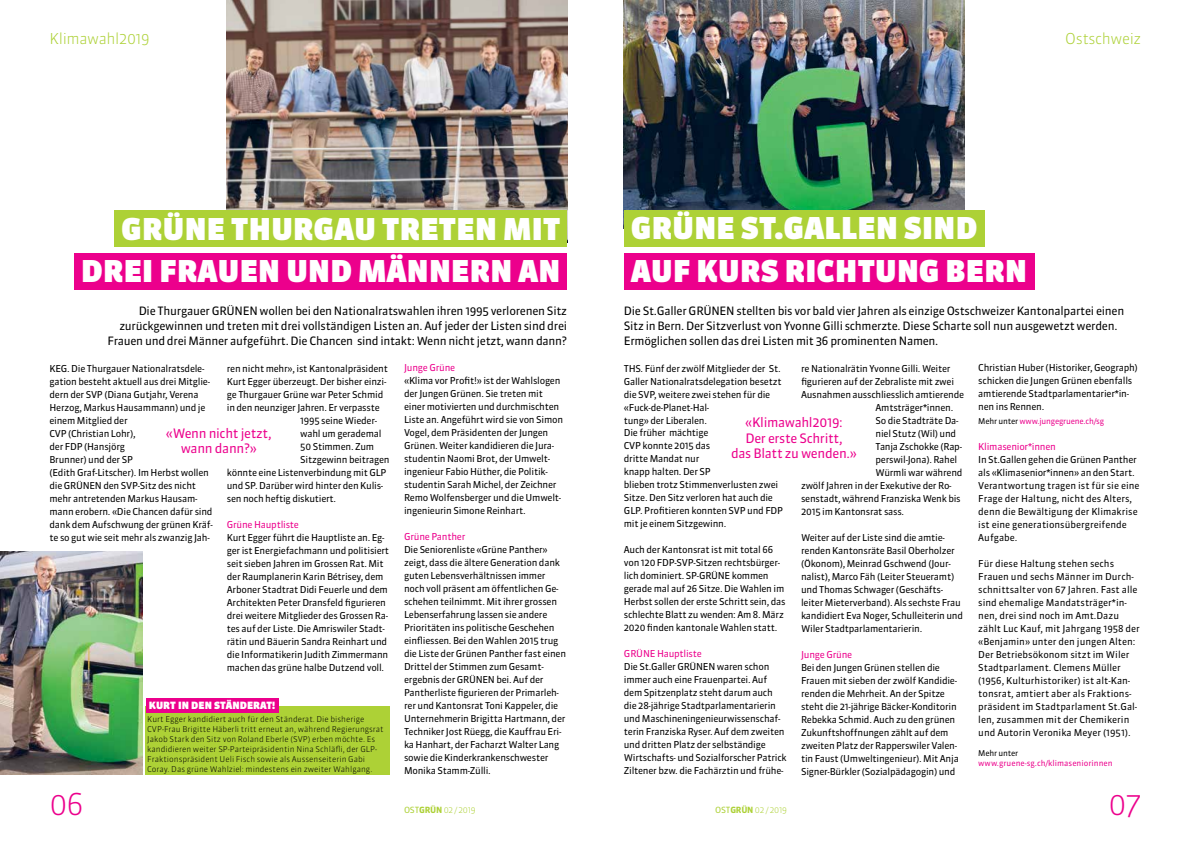
<style>
.page{position:relative;width:1191px;height:842px;background:#fff}
.page>*{position:absolute;margin:0;border:0;box-sizing:border-box;transform-origin:0 0}
.t1{font:900 30px "Sanuk OT";letter-spacing:.01em;color:#fff}
.t2{font:300 30px "Sanuk OT";color:#ec008c}
.t3{font:300 15px "Sanuk OT";letter-spacing:-.025em;color:#add136}
.t4{font:13px/15.6px "Sanuk OT";letter-spacing:-.025em;color:#ec008c;text-align:center}
.t5{font:11.5px/14.8px "Sanuk OT";letter-spacing:-.025em;color:#000;text-align:right}
.t6{font:900 10px "Sanuk OT";letter-spacing:.01em;color:#fff}
.t7{font:9.5px/13px "Sanuk OT";letter-spacing:-.025em;color:#000}
.t8{font:9.5px/13px "Sanuk OT";color:#000}
.t9{font:9.5px "Sanuk OT";letter-spacing:-.025em;color:#ec008c}
.t10{font:300 8.5px "Sanuk OT";letter-spacing:-.025em;color:#add136}
.t11{font:300 8px/10px "Sanuk OT";color:#000}
.t12{font:8px "Sanuk OT";color:#ec008c}
.t13{font:8px "Sanuk OT";letter-spacing:-.025em;color:#ec008c}
.t14{font:8px "Sanuk OT";letter-spacing:-.025em;color:#000}
.s1{color:#000}
.s2{font-weight:400}
.s3{font-weight:700}
</style>
<div class="page">
<div style="left:624px;top:253px;width:410px;height:37px;background:#ec008c"></div>
<img style="left:624px;top:0;width:340px;height:210px">
<div style="left:624px;top:210px;width:360px;height:37px;background:#add136"></div>
<img style="left:227px;top:0;width:340px;height:210px">
<div style="left:74px;top:253px;width:493px;height:37px;background:#ec008c"></div>
<div style="left:115px;top:210px;width:452px;height:37px;background:#add136"></div>
<img style="left:0;top:552px;width:142px;height:223px">
<div style="left:146px;top:707px;width:244px;height:68px;background:#add136"></div>
<div style="left:146px;top:698px;width:132px;height:14px;background:#ec008c"></div>
<h2 class="t3" style="left:50px;top:29px;width:101px">Klimawahl2019</h2>
<h2 class="t3" style="left:1065px;top:29px;width:78px">Ostschweiz</h2>
<h1 class="t1" style="left:121px;top:210px;width:440px">GRÜNE THURGAU TRETEN MIT</h1>
<h1 class="t1" style="left:81px;top:253px;width:480px">DREI FRAUEN UND MÄNNERN AN</h1>
<p class="t5" style="left:107px;top:303px;width:461px">Die Thurgauer GRÜNEN wollen bei den Nationalratswahlen ihren 1995 verlorenen Sitz zurückgewinnen und treten mit drei vollständigen Listen an. Auf jeder der Listen sind drei<br>Frauen und drei Männer aufgeführt. Die Chancen sind intakt: Wenn nicht jetzt, wann dann?</p>
<p class="t7" style="left:49px;top:362px;width:165px">KEG. Die Thurgauer Nationalratsdele&shy;gation besteht aktuell aus drei Mitglie&shy;dern der SVP (Diana Gutjahr, Verena<br>Herzog, Markus Hausammann) und je einem Mitglied der<br>CVP (Christian Lohr),<br>der FDP (Hansjörg<br>Brunner) und der SP<br>(Edith Graf-Litscher). Im Herbst wollen die GRÜNEN den SVP-Sitz des nicht mehr antretenden Markus Hausam&shy;mann erobern. «Die Chancen dafür sind dank dem Aufschwung der grünen Kräf&shy;te so gut wie seit mehr als zwanzig Jah-</p>
<p class="t7" style="left:227px;top:362px;width:163px">ren nicht mehr», ist Kantonalpräsident</p>
<p class="t7" style="left:227px;top:375px;width:161px">Kurt Egger überzeugt. Der bisher einzi-</p>
<p class="t7" style="left:227px;top:388px;width:158px">ge Thurgauer Grüne war Peter Schmid</p>
<p class="t7" style="left:227px;top:401px;width:154px">in den neunziger Jahren. Er verpasste</p>
<p class="t7" style="left:300px;top:414px;width:78px">1995 seine Wieder-</p>
<p class="t7" style="left:300px;top:427px;width:83px">wahl um gerademal</p>
<p class="t7" style="left:300px;top:440px;width:75px">50 Stimmen. Zum</p>
<p class="t7" style="left:300px;top:453px;width:91px">Sitzgewinn beitragen</p>
<p class="t7" style="left:227px;top:466px;width:161px">könnte eine Listenverbindung mit GLP</p>
<p class="t7" style="left:227px;top:479px;width:158px">und SP. Darüber wird hinter den Kulis-</p>
<p class="t7" style="left:227px;top:492px;width:111px">sen noch heftig diskutiert.</p>
<p class="t9" style="left:227px;top:518px;width:74px">Grüne Hauptliste</p>
<p class="t7" style="left:227px;top:531px;width:164px">Kurt Egger führt die Hauptliste an. Eg&shy;ger ist Energiefachmann und politisiert seit sieben Jahren im Grossen Rat. Mit der Raumplanerin Karin Bétrisey, dem Arboner Stadtrat Didi Feuerle und dem Architekten Peter Dransfeld figurieren drei weitere Mitglieder des Grossen Ra&shy;tes auf der Liste. Die Amriswiler Stadt&shy;rätin und Bäuerin Sandra Reinhart und die Informatikerin Judith Zimmermann machen das grüne halbe Dutzend voll.</p>
<h3 class="t4" style="left:166px;top:425px;width:107px">«Wenn nicht jetzt, wann dann?»</h3>
<p class="t6" style="left:149px;top:699px;width:128px">KURT IN DEN STÄNDERAT!</p>
<p class="t11" style="left:147px;top:714px;width:238px">Kurt Egger kandidiert auch für den Ständerat. Die bisherige CVP-Frau Brigitte Häberli tritt erneut an, während Regierungsrat Jakob Stark den Sitz von Roland Eberle (SVP) erben möchte. Es kandidieren weiter SP-Parteipräsidentin Nina Schläfli, der GLP-Fraktionspräsident Ueli Fisch sowie als Aussenseiterin Gabi Coray. Das grüne Wahlziel: mindestens ein zweiter Wahlgang.</p>
<p class="t9" style="left:404px;top:362px;width:53px">Junge Grüne</p>
<p class="t7" style="left:404px;top:375px;width:160px">«Klima vor Profit!» ist der Wahlslogen der Jungen Grünen. Sie treten mit einer motivierten und durchmischten Liste an. Angeführt wird sie von Simon Vogel, dem Präsidenten der Jungen Grünen. Weiter kandidieren die Jura&shy;studentin Naomi Brot, der Umwelt&shy;ingenieur Fabio Hüther, die Politik&shy;studentin Sarah Michel, der Zeichner Remo Wolfensberger und die Umwelt&shy;ingenieurin Simone Reinhart.</p>
<p class="t9" style="left:404px;top:531px;width:63px">Grüne Panther</p>
<p class="t7" style="left:404px;top:543px;width:163px">Die Seniorenliste «Grüne Panther» zeigt, dass die ältere Generation dank guten Lebensverhältnissen immer noch voll präsent am öffentlichen Ge&shy;schehen teilnimmt. Mit ihrer grossen Lebenserfahrung lassen sie andere Prioritäten ins politische Geschehen einfliessen. Bei den Wahlen 2015 trug die Liste der Grünen Panther fast einen Drittel der Stimmen zum Gesamt&shy;ergebnis der GRÜNEN bei. Auf der Pantherliste figurieren der Primarleh&shy;rer und Kantonsrat Toni Kappeler, die Unternehmerin Brigitta Hartmann, der Techniker Jost Rüegg, die Kauffrau Eri&shy;ka Hanhart, der Facharzt Walter Lang sowie die Kinderkrankenschwester Monika Stamm-Zülli.</p>
<h1 class="t1" style="left:631px;top:210px;width:347px">GRÜNE ST.GALLEN SIND</h1>
<h1 class="t1" style="left:631px;top:252px;width:397px">AUF KURS RICHTUNG BERN</h1>
<p class="t5" style="left:624px;top:303px;width:502px;text-align:left">Die St.Galler GRÜNEN stellten bis vor bald vier Jahren als einzige Ostschweizer Kantonalpartei einen<br>Sitz in Bern. Der Sitzverlust von Yvonne Gilli schmerzte. Diese Scharte soll nun ausgewetzt werden.<br>Ermöglichen sollen das drei Listen mit 36 prominenten Namen.</p>
<p class="t7" style="left:624px;top:362px;width:161px">THS. Fünf der zwölf Mitglieder der St.<br>Galler Nationalratsdelegation besetzt die SVP, weitere zwei stehen für die «Fuck-de-Planet-Hal-<br>tung» der Liberalen.<br>Die früher mächtige<br>CVP konnte 2015 das<br>dritte Mandat nur<br>knapp halten. Der SP<br>blieben trotz Stimmenverlusten zwei<br>Sitze. Den Sitz verloren hat auch die<br>GLP. Profitieren konnten SVP und FDP mit je einem Sitzgewinn.</p>
<p class="t7" style="left:624px;top:543px;width:163px">Auch der Kantonsrat ist mit total 66 von 120 FDP-SVP-Sitzen rechtsbürger&shy;lich dominiert. SP-GRÜNE kommen gerade mal auf 26 Sitze. Die Wahlen im Herbst sollen der erste Schritt sein, das schlechte Blatt zu wenden: Am 8. März 2020 finden kantonale Wahlen statt.</p>
<p class="t9" style="left:624px;top:648px;width:79px">GRÜNE Hauptliste</p>
<p class="t7" style="left:624px;top:660px;width:164px">Die St.Galler GRÜNEN waren schon immer auch eine Frauenpartei. Auf dem Spitzenplatz steht darum auch die 28-jährige Stadtparlamentarierin und Maschineningenieurwissenschaf&shy;terin Franziska Ryser. Auf dem zweiten und dritten Platz der selbständige Wirtschafts- und Sozialforscher Patrick Ziltener bzw. die Fachärztin und frühe-</p>
<p class="t7" style="left:801px;top:362px;width:151px">re Nationalrätin Yvonne Gilli. Weiter</p>
<p class="t7" style="left:801px;top:375px;width:154px">figurieren auf der Zebraliste mit zwei</p>
<p class="t7" style="left:801px;top:388px;width:165px">Ausnahmen ausschliesslich amtierende</p>
<p class="t7" style="left:875px;top:401px;width:79px">Amtsträger*innen.</p>
<p class="t7" style="left:875px;top:414px;width:85px">So die Stadträte Da-</p>
<p class="t7" style="left:875px;top:427px;width:82px">niel Stutz (Wil) und</p>
<p class="t7" style="left:875px;top:440px;width:88px">Tanja Zschokke (Rap-</p>
<p class="t7" style="left:875px;top:453px;width:83px">perswil-Jona). Rahel</p>
<p class="t7" style="left:875px;top:466px;width:88px">Würmli war während</p>
<p class="t7" style="left:801px;top:479px;width:152px">zwölf Jahren in der Exekutive der Ro-</p>
<p class="t7" style="left:801px;top:492px;width:161px">senstadt, während Franziska Wenk bis</p>
<p class="t7" style="left:801px;top:505px;width:105px">2015 im Kantonsrat sass.</p>
<p class="t7" style="left:801px;top:531px;width:163px">Weiter auf der Liste sind die amtie&shy;renden Kantonsräte Basil Oberholzer (Ökonom), Meinrad Gschwend (Jour&shy;nalist), Marco Fäh (Leiter Steueramt) und Thomas Schwager (Geschäfts&shy;leiter Mieterverband). Als sechste Frau kandidiert Eva Noger, Schulleiterin und Wiler Stadtparlamentarierin.</p>
<p class="t9" style="left:801px;top:648px;width:53px">Junge Grüne</p>
<p class="t7" style="left:801px;top:661px;width:159px">Bei den Jungen Grünen stellen die Frauen mit sieben der zwölf Kandidie&shy;renden die Mehrheit. An der Spitze steht die 21-jährige Bäcker-Konditorin Rebekka Schmid. Auch zu den grünen Zukunftshoffnungen zählt auf dem zweiten Platz der Rapperswiler Valen&shy;tin Faust (Umweltingenieur). Mit Anja Signer-Bürkler (Sozialpädagogin) und</p>
<h3 class="t4" style="left:731px;top:415px;width:127px">«Klimawahl2019:<br>Der erste Schritt,<br>das Blatt zu wenden.»</h3>
<p class="t7" style="left:978px;top:361px;width:161px">Christian Huber (Historiker, Geograph) schicken die Jungen Grünen ebenfalls amtierende Stadtparlamentarier*in&shy;nen ins Rennen.</p>
<p class="t13" style="left:978px;top:416px;width:127px"><span class="s1">Mehr unter</span> www.jungegruene.ch/sg</p>
<p class="t9" style="left:978px;top:440px;width:79px">Klimasenior*innen</p>
<p class="t8" style="left:978px;top:453px;width:163px">In St.Gallen gehen die Grünen Panther als «Klimasenior*innen» an den Start.<br>Verantwortung tragen ist für sie eine Frage der Haltung, nicht des Alters, denn die Bewältigung der Klimakrise ist eine generationsübergreifende Aufgabe.</p>
<p class="t8" style="left:978px;top:557px;width:163px">Für diese Haltung stehen sechs Frauen und sechs Männer im Durch&shy;schnittsalter von 67 Jahren. Fast alle sind ehemalige Mandatsträger*in&shy;nen, drei sind noch im Amt.Dazu zählt Luc Kauf, mit Jahrgang 1958 der «Benjamin» unter den jungen Alten:<br>Der Betriebsökonom sitzt im Wiler Stadtparlament. Clemens Müller (1956, Kulturhistoriker) ist alt-Kan&shy;tonsrat, amtiert aber als Fraktions&shy;präsident im Stadtparlament St.Gal&shy;len, zusammen mit der Chemikerin und Autorin Veronika Meyer (1951).</p>
<p class="t14" style="left:978px;top:748px;width:41px">Mehr unter</p>
<p class="t12" style="left:978px;top:758px;width:136px">www.gruene-sg.ch/klimaseniorinnen</p>
<h1 class="t2" style="left:50px;top:786px;width:36px">06</h1>
<p class="t10" style="left:404px;top:805px;width:73px"><span class="s2">OST</span><span class="s3">GRÜN</span> 02 / 2019</p>
<p class="t10" style="left:715px;top:805px;width:73px"><span class="s2">OST</span><span class="s3">GRÜN</span> 02 / 2019</p>
<h1 class="t2" style="left:1108px;top:786px;width:34px">07</h1>
</div>
